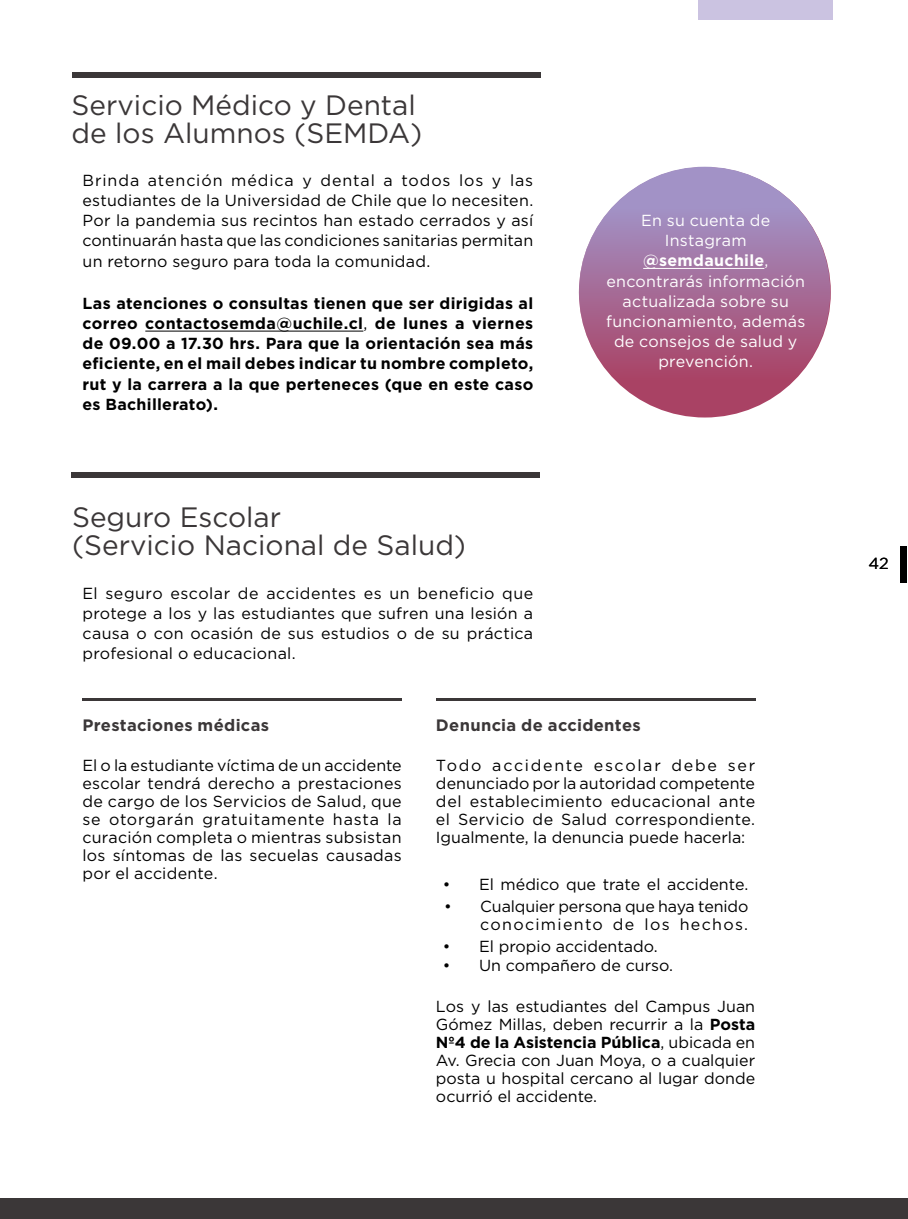
<style>
.page{position:relative;width:908px;height:1219px;background:#fff}
.page>*{position:absolute;margin:0;border:0;box-sizing:border-box;transform-origin:0 0}
.t1{font:28px/28px "Gotham";color:#3b3738}
.t2{font:700 16.6px "Gotham";letter-spacing:.02em;color:#3b3738}
.t3{font:16px/18px "Gotham";color:#000;text-align:justify}
.t4{font:700 16px/20.2px "Gotham";letter-spacing:.02em;color:#000;text-align:justify}
.t5{font:16px/20.2px "Gotham";letter-spacing:.015em;color:#fff;text-align:center}
.s1{font-weight:400}
.s2{font-weight:700}
</style>
<div class="page">
<div style="left:900px;top:546px;width:6px;height:36px;background:#000"></div>
<div style="left:697px;top:0;width:135px;height:19px;background:#cbc3e1"></div>
<hr style="left:145px;top:331px;width:218px;height:1px;background:#000">
<div style="left:72px;top:72px;width:468px;height:6px;background:#3b3738"></div>
<div style="left:71px;top:472px;width:468px;height:6px;background:#3b3738"></div>
<hr style="left:82px;top:698px;width:319px;height:3px;background:#3b3738">
<hr style="left:436px;top:698px;width:318px;height:3px;background:#3b3738">
<div style="left:0;top:1198px;width:907px;height:21px;background:#3b3738"></div>
<div style="left:578px;top:167px;width:251px;height:250px;background:linear-gradient(to bottom,#a19dd4,#aa3959);border-radius:50%"></div>
<hr style="left:643px;top:268px;width:121px;height:1px;background:#fff">
<h1 class="t1" style="left:72px;top:91px;width:352px">Servicio Médico y Dental de los Alumnos (SEMDA)</h1>
<p class="t3" style="left:82px;top:170px;width:452px;line-height:20.2px">Brinda atención médica y dental a todos los y las estudiantes de la Universidad de Chile que lo necesiten.<br>Por la pandemia sus recintos han estado cerrados y así continuarán hasta que las condiciones sanitarias permitan un retorno seguro para toda la comunidad.</p>
<p class="t4" style="left:82px;top:293px;width:452px">Las atenciones o consultas tienen que ser dirigidas al correo contactosemda@uchile.cl<span class="s1">,</span> de lunes a viernes de 09.00 a 17.30 hrs. Para que la orientación sea más eficiente, en el mail debes indicar tu nombre completo, rut y la carrera a la que perteneces (que en este caso es Bachillerato).</p>
<h1 class="t1" style="left:72px;top:502px;width:395px">Seguro Escolar<br>(Servicio Nacional de Salud)</h1>
<p class="t3" style="left:82px;top:583px;width:452px;line-height:20.2px">El seguro escolar de accidentes es un beneficio que protege a los y las estudiantes que sufren una lesión a causa o con ocasión de sus estudios o de su práctica profesional o educacional.</p>
<p class="t5" style="left:605px;top:210px;width:201px">En su cuenta de<br>Instagram <span class="s2">@semdauchile</span>, encontrarás información actualizada sobre su funcionamiento, además de consejos de salud y prevención.</p>
<p class="t2" style="left:82px;top:715px;width:188px">Prestaciones médicas</p>
<p class="t3" style="left:82px;top:756px;width:320px">El o la estudiante víctima de un accidente escolar tendrá derecho a prestaciones de cargo de los Servicios de Salud, que se otorgarán gratuitamente hasta la curación completa o mientras subsistan los síntomas de las secuelas causadas por el accidente.</p>
<p class="t2" style="left:436px;top:715px;width:206px">Denuncia de accidentes</p>
<p class="t3" style="left:436px;top:756px;width:320px">Todo accidente escolar debe ser denunciado por la autoridad competente del establecimiento educacional ante el Servicio de Salud correspondiente.<br>Igualmente, la denuncia puede hacerla:</p>
<p class="t3" style="left:443px;top:875px;width:307px">• El médico que trate el accidente.</p>
<p class="t3" style="left:444px;top:897px;width:305px;text-align:right">• Cualquier persona que haya tenido conocimiento de los hechos.</p>
<p class="t3" style="left:443px;top:937px;width:216px">• El propio accidentado.</p>
<p class="t3" style="left:443px;top:956px;width:231px">• Un compañero de curso.</p>
<p class="t3" style="left:436px;top:996px;width:320px">Los y las estudiantes del Campus Juan Gómez Millas, deben recurrir a la <span class="s2">Posta Nº4 de la Asistencia Pública</span>, ubicada en Av. Grecia con Juan Moya, o a cualquier posta u hospital cercano al lugar donde ocurrió el accidente.</p>
<p class="t3" style="left:868px;top:554px;width:22px">42</p>
</div>
